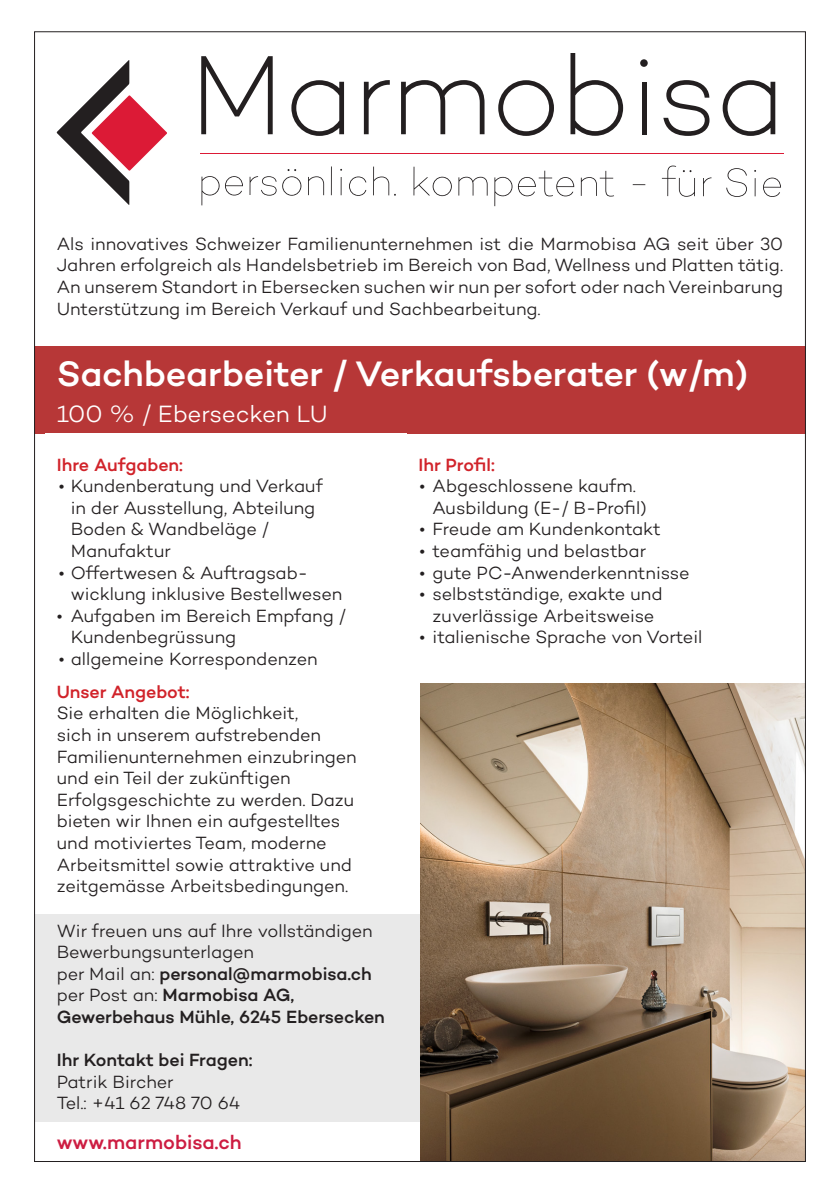
<style>
.page{position:relative;width:840px;height:1191px;background:#fff}
.page>*{position:absolute;margin:0;border:0;box-sizing:border-box;transform-origin:0 0}
.t1{font:500 36px "Campton";letter-spacing:-.005em;color:#fff}
.t2{font:300 24px "Campton";letter-spacing:-.01em;color:#fff}
.t3{font:500 20px "Campton";letter-spacing:-.005em;color:#cd1d42}
.t4{font:300 18px/21.6px "Campton";letter-spacing:-.005em;color:#231f20}
.t5{font:500 18px/21.6px "Campton";letter-spacing:-.005em;color:#231f20}
.t6{font:500 18px "Campton";letter-spacing:-.005em;color:#d1232a}
.s1{font-weight:300}
</style>
<div class="page">
<div style="left:34px;top:346px;width:771px;height:87px;background:#b73737"></div>
<img style="left:420px;top:683px;width:383px;height:477px">
<div style="left:34px;top:914px;width:386px;height:207px;background:#e9e9e9"></div>
<svg style="left:57px;top:60px;width:72px;height:145px"></svg>
<svg style="left:92px;top:95px;width:75px;height:76px;fill:#dc1a36"></svg>
<svg style="left:201px;top:56px;width:71px;height:78px"></svg>
<svg style="left:291px;top:80px;width:53px;height:56px"></svg>
<svg style="left:363px;top:80px;width:26px;height:54px"></svg>
<svg style="left:401px;top:80px;width:83px;height:54px"></svg>
<svg style="left:498px;top:80px;width:55px;height:56px"></svg>
<svg style="left:570px;top:54px;width:52px;height:82px"></svg>
<div style="left:641px;top:82px;width:5px;height:52px;background:#231f20"></div>
<svg style="left:639px;top:59px;width:8px;height:8px"></svg>
<svg style="left:663px;top:80px;width:46px;height:56px"></svg>
<svg style="left:722px;top:80px;width:52px;height:56px"></svg>
<hr style="left:200px;top:153px;width:582px;height:1px;background:#dc1a36">
<svg style="left:201px;top:176px;width:18px;height:29px"></svg>
<svg style="left:225px;top:176px;width:18px;height:19px"></svg>
<svg style="left:249px;top:176px;width:27px;height:20px"></svg>
<svg style="left:282px;top:169px;width:19px;height:27px"></svg>
<svg style="left:308px;top:176px;width:16px;height:19px"></svg>
<svg style="left:331px;top:166px;width:1px;height:29px"></svg>
<svg style="left:340px;top:177px;width:1px;height:18px"></svg>
<svg style="left:349px;top:176px;width:17px;height:20px"></svg>
<svg style="left:373px;top:167px;width:22px;height:29px"></svg>
<svg style="left:413px;top:167px;width:38px;height:29px"></svg>
<svg style="left:458px;top:177px;width:29px;height:19px"></svg>
<svg style="left:494px;top:171px;width:80px;height:35px"></svg>
<svg style="left:580px;top:171px;width:33px;height:26px"></svg>
<svg style="left:632px;top:184px;width:13px;height:1px"></svg>
<svg style="left:661px;top:166px;width:33px;height:31px"></svg>
<svg style="left:703px;top:177px;width:8px;height:19px"></svg>
<svg style="left:726px;top:168px;width:20px;height:29px"></svg>
<svg style="left:754px;top:178px;width:1px;height:18px"></svg>
<svg style="left:763px;top:178px;width:17px;height:19px"></svg>
<p class="t4" style="left:57px;top:233px;width:727px;text-align:justify">Als innovatives Schweizer Familienunternehmen ist die Marmobisa AG seit über 30<br>Jahren erfolgreich als Handelsbetrieb im Bereich von Bad, Wellness und Platten tätig.<br>An unserem Standort in Ebersecken suchen wir nun per sofort oder nach Vereinbarung Unterstützung im Bereich Verkauf und Sachbearbeitung.</p>
<p class="t1" style="left:57px;top:351px;width:692px">Sachbearbeiter / Verkaufsberater (w/m)</p>
<p class="t2" style="left:57px;top:399px;width:272px">100 % / Ebersecken LU</p>
<p class="t6" style="left:57px;top:453px;width:128px">Ihre Aufgaben:</p>
<p class="t4" style="left:71px;top:475px;width:253px;text-indent:-12px">• Kundenberatung und Verkauf in der Ausstellung, Abteilung<br>Boden &amp; Wandbeläge /<br>Manufaktur</p>
<p class="t4" style="left:71px;top:561px;width:273px;text-indent:-12px">• Offertwesen &amp; Auftragsab&shy;wicklung inklusive Bestellwesen</p>
<p class="t4" style="left:71px;top:604px;width:276px;text-indent:-14px">• Aufgaben im Bereich Empfang /<br>Kundenbegrüssung</p>
<p class="t4" style="left:59px;top:648px;width:260px">• allgemeine Korrespondenzen</p>
<p class="t6" style="left:57px;top:680px;width:134px">Unser Angebot:</p>
<p class="t4" style="left:57px;top:702px;width:301px">Sie erhalten die Möglichkeit,<br>sich in unserem aufstrebenden Familienunternehmen einzubringen und ein Teil der zukünftigen Erfolgsgeschichte zu werden. Dazu bieten wir Ihnen ein aufgestelltes und motiviertes Team, moderne Arbeitsmittel sowie attraktive und zeitgemässe Arbeitsbedingungen.</p>
<p class="t4" style="left:57px;top:919px;width:317px">Wir freuen uns auf Ihre vollständigen<br>Bewerbungsunterlagen</p>
<p class="t5" style="left:57px;top:962px;width:316px"><span class="s1">per Mail an:</span> personal@marmobisa.ch</p>
<p class="t5" style="left:57px;top:984px;width:329px"><span class="s1">per Post an:</span> Marmobisa AG,<br>Gewerbehaus Mühle, 6245 Ebersecken</p>
<p class="t5" style="left:57px;top:1049px;width:197px">Ihr Kontakt bei Fragen:</p>
<p class="t4" style="left:57px;top:1070px;width:118px">Patrik Bircher</p>
<p class="t4" style="left:57px;top:1092px;width:185px">Tel.: +41 62 748 70 64</p>
<p class="t3" style="left:57px;top:1129px;width:186px">www.marmobisa.ch</p>
<p class="t6" style="left:418px;top:453px;width:78px">Ihr Profil:</p>
<p class="t4" style="left:419px;top:475px;width:218px">• Abgeschlossene kaufm.</p>
<p class="t4" style="left:432px;top:496px;width:215px">Ausbildung (E-/ B-Profil)</p>
<p class="t4" style="left:419px;top:518px;width:243px">• Freude am Kundenkontakt</p>
<p class="t4" style="left:419px;top:540px;width:228px">• teamfähig und belastbar</p>
<p class="t4" style="left:419px;top:561px;width:271px">• gute PC-Anwenderkenntnisse</p>
<p class="t4" style="left:419px;top:583px;width:244px;text-align:center">• selbstständige, exakte und zuverlässige Arbeitsweise</p>
<p class="t4" style="left:419px;top:626px;width:284px">• italienische Sprache von Vorteil</p>
</div>
